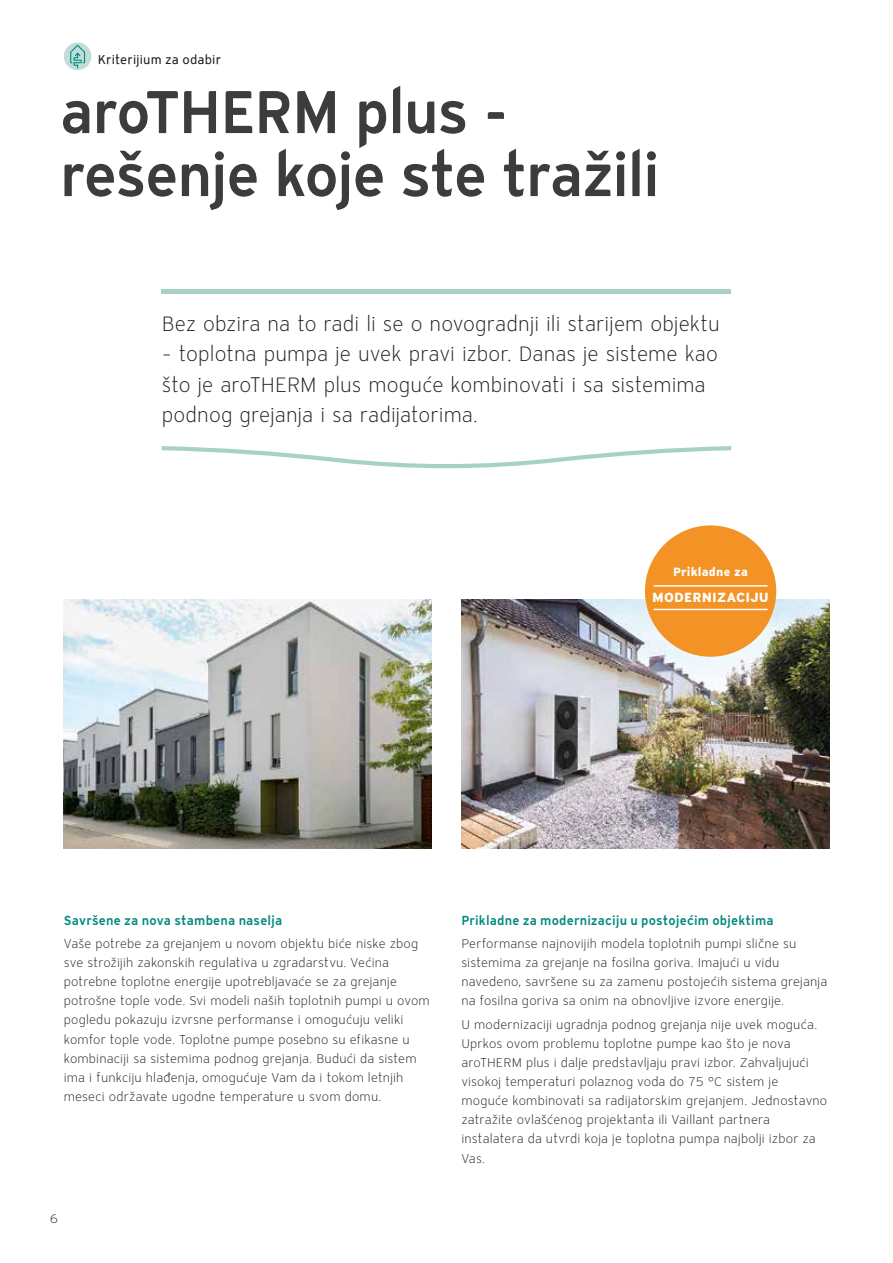
<style>
.page{position:relative;width:893px;height:1263px;background:#fff}
.page>*{position:absolute;margin:0;border:0;box-sizing:border-box;transform-origin:0 0}
.t1{font:60px/63px "Vaillant 13 Demi TID";letter-spacing:-.025em;color:#3c3c3b}
.t2{font:21px/30px "Vaillant 13 Light TID";letter-spacing:.005em;color:#1d1d1b}
.t3{font:13.5px "Vaillant 13 Heavy TID";letter-spacing:.01em;color:#fff}
.t4{font:12.75px/19.2px "Vaillant 13 Light TID";letter-spacing:.01em;color:#1d1d1b}
.t5{font:12.75px "Vaillant 13 Demi TID";letter-spacing:.015em;color:#00897e}
.t6{font:12.75px "Vaillant 13 Book ETID";letter-spacing:.015em;color:#1d1d1b}
.t7{font:12.15px "Vaillant 13 Heavy TID";letter-spacing:.015em;color:#fff}
</style>
<div class="page">
<img style="left:64px;top:599px;width:368px;height:249px">
<img style="left:461px;top:599px;width:368px;height:249px">
<div style="left:645px;top:525px;width:131px;height:132px;background:#f39325;border-radius:50%"></div>
<hr style="left:654px;top:585px;width:114px;height:2px;background:#fff">
<hr style="left:654px;top:609px;width:114px;height:1px;background:#fff">
<svg style="left:162px;top:446px;width:569px;height:23px"></svg>
<hr style="left:162px;top:289px;width:569px;height:4px;background:#a6d2c4">
<div style="left:64px;top:43px;width:27px;height:27px;background:#bcdad4;border-radius:50%"></div>
<svg style="left:70px;top:45px;width:15px;height:23px"></svg>
<p class="t6" style="left:98px;top:51px;width:125px">Kriterijium za odabir</p>
<h1 class="t1" style="left:60px;top:79px;width:601px">aroTHERM plus - rešenje koje ste tražili</h1>
<h2 class="t2" style="left:162px;top:309px;width:559px">Bez obzira na to radi li se o novogradnji ili starijem objektu</h2>
<h2 class="t2" style="left:162px;top:339px;width:558px">– toplotna pumpa je uvek pravi izbor. Danas je sisteme kao što je aroTHERM plus moguće kombinovati i sa sistemima podnog grejanja i sa radijatorima.</h2>
<p class="t7" style="left:673px;top:563px;width:76px">Prikladne za</p>
<p class="t3" style="left:652px;top:588px;width:118px">MODERNIZACIJU</p>
<p class="t5" style="left:64px;top:911px;width:220px">Savršene za nova stambena naselja</p>
<p class="t4" style="left:64px;top:934px;width:367px">Vaše potrebe za grejanjem u novom objektu biće niske zbog sve strožijih zakonskih regulativa u zgradarstvu. Većina potrebne toplotne energije upotrebljavaće se za grejanje potrošne tople vode. Svi modeli naših toplotnih pumpi u ovom pogledu pokazuju izvrsne performanse i omogućuju veliki komfor tople vode. Toplotne pumpe posebno su efikasne u kombinaciji sa sistemima podnog grejanja. Budući da sistem ima i funkciju hlađenja, omogućuje Vam da i tokom letnjih meseci održavate ugodne temperature u svom domu.</p>
<p class="t4" style="left:50px;top:1209px;width:10px">6</p>
<p class="t5" style="left:461px;top:911px;width:314px">Prikladne za modernizaciju u postojećim objektima</p>
<p class="t4" style="left:461px;top:934px;width:367px">Performanse najnovijih modela toplotnih pumpi slične su sistemima za grejanje na fosilna goriva. Imajući u vidu navedeno, savršene su za zamenu postojećih sistema grejanja na fosilna goriva sa onim na obnovljive izvore energije.</p>
<p class="t4" style="left:461px;top:1014px;width:367px">U modernizaciji ugradnja podnog grejanja nije uvek moguća.<br>Uprkos ovom problemu toplotne pumpe kao što je nova aroTHERM plus i dalje predstavljaju pravi izbor. Zahvaljujući visokoj temperaturi polaznog voda do 75 °C sistem je moguće kombinovati sa radijatorskim grejanjem. Jednostavno zatražite ovlašćenog projektanta ili Vaillant partnera instalatera da utvrdi koja je toplotna pumpa najbolji izbor za Vas.</p>
</div>
